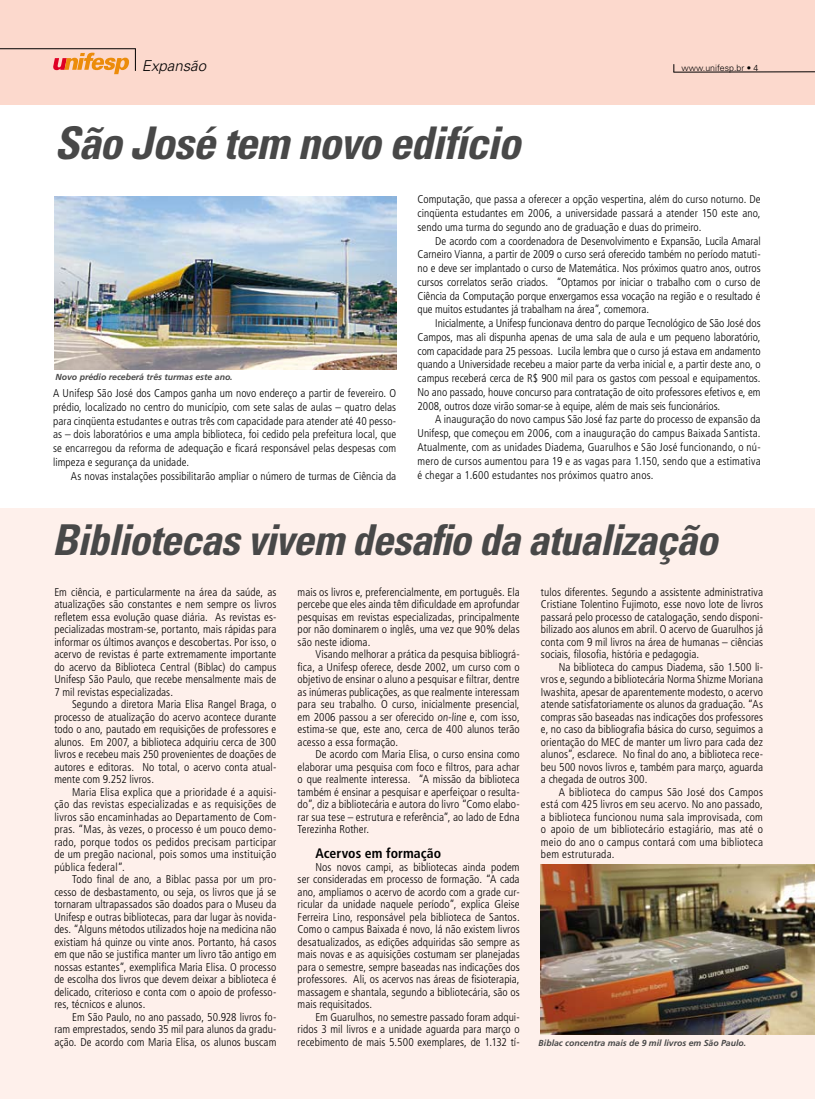
<style>
.page{position:relative;width:815px;height:1099px;background:#fff}
.page>*{position:absolute;margin:0;border:0;box-sizing:border-box;transform-origin:0 0}
.t1{font:italic 700 condensed 45px "Univers";letter-spacing:-.025em;color:#484848}
.t2{font:italic 700 condensed 42.5px "Univers";letter-spacing:-.025em;color:#484848}
.t3{font:italic 300 15px "Univers";color:#000}
.t4{font:700 condensed 13.75px "Frutiger";letter-spacing:.005em;color:#000}
.t5{font:300 condensed 11.25px/12.5px "Frutiger";letter-spacing:.005em;color:#000;text-align:justify}
.t6{font:italic 700 8.75px "Frutiger";color:#484848}
.t7{font:300 8.75px "Univers";color:#000}
</style>
<div class="page">
<div style="left:0;top:508px;width:815px;height:590px;background:#fef0eb"></div>
<div style="left:0;top:0;width:815px;height:105px;background:#fcd9cd"></div>
<hr style="left:673px;top:71px;width:142px;height:1px;background:#000">
<svg style="left:53px;top:53px;width:76px;height:21px"></svg>
<hr style="left:0;top:48px;width:136px;height:1px;background:#000">
<svg style="left:135px;top:49px;width:1px;height:22px"></svg>
<img style="left:54px;top:196px;width:343px;height:174px">
<img style="left:540px;top:864px;width:274px;height:170px">
<h3 class="t3" style="left:142px;top:57px;width:66px">Expansão</h3>
<p class="t7" style="left:682px;top:62px;width:78px">www.unifesp.br • 4</p>
<h1 class="t1" style="left:54px;top:115px;width:468px">São José tem novo edifício</h1>
<p class="t6" style="left:56px;top:372px;width:179px">Novo prédio receberá três turmas este ano.</p>
<p class="t5" style="left:53px;top:386px;width:345px;line-height:13.8px">A Unifesp São José dos Campos ganha um novo endereço a partir de fevereiro. O prédio, localizado no centro do município, com sete salas de aulas – quatro delas para cinqüenta estudantes e outras três com capacidade para atender até 40 pesso&shy;as – dois laboratórios e uma ampla biblioteca, foi cedido pela prefeitura local, que se encarregou da reforma de adequação e ficará responsável pelas despesas com limpeza e segurança da unidade.</p>
<p class="t5" style="left:71px;top:470px;width:327px">As novas instalações possibilitarão ampliar o número de turmas de Ciência da</p>
<p class="t5" style="left:418px;top:193px;width:345px;line-height:13.8px">Computação, que passa a oferecer a opção vespertina, além do curso noturno. De cinqüenta estudantes em 2006, a universidade passará a atender 150 este ano, sendo uma turma do segundo ano de graduação e duas do primeiro.</p>
<p class="t5" style="left:418px;top:234px;width:345px;line-height:13.8px;text-indent:18px">De acordo com a coordenadora de Desenvolvimento e Expansão, Lucila Amaral Carneiro Vianna, a partir de 2009 o curso será oferecido também no período matuti&shy;no e deve ser implantado o curso de Matemática. Nos próximos quatro anos, outros cursos correlatos serão criados. “Optamos por iniciar o trabalho com o curso de Ciência da Computação porque enxergamos essa vocação na região e o resultado é que muitos estudantes já trabalham na área”, comemora.</p>
<p class="t5" style="left:418px;top:316px;width:345px;line-height:13.8px;text-indent:18px">Inicialmente, a Unifesp funcionava dentro do parque Tecnológico de São José dos Campos, mas ali dispunha apenas de uma sala de aula e um pequeno laboratório, com capacidade para 25 pessoas. Lucila lembra que o curso já estava em andamento quando a Universidade recebeu a maior parte da verba inicial e, a partir deste ano, o campus receberá cerca de R$ 900 mil para os gastos com pessoal e equipamentos.<br>No ano passado, houve concurso para contratação de oito professores efetivos e, em 2008, outros doze virão somar-se à equipe, além de mais seis funcionários.</p>
<p class="t5" style="left:418px;top:413px;width:345px;line-height:13.8px;text-indent:18px">A inauguração do novo campus São José faz parte do processo de expansão da Unifesp, que começou em 2006, com a inauguração do campus Baixada Santista.<br>Atualmente, com as unidades Diadema, Guarulhos e São José funcionando, o nú&shy;mero de cursos aumentou para 19 e as vagas para 1.150, sendo que a estimativa é chegar a 1.600 estudantes nos próximos quatro anos.</p>
<h2 class="t2" style="left:52px;top:513px;width:667px">Bibliotecas vivem desafio da atualização</h2>
<p class="t5" style="left:54px;top:585px;width:224px">Em ciência, e particularmente na área da saúde, as atualizações são constantes e nem sempre os livros refletem essa evolução quase diária. As revistas es&shy;pecializadas mostram-se, portanto, mais rápidas para informar os últimos avanços e descobertas. Por isso, o acervo de revistas é parte extremamente importante do acervo da Biblioteca Central (Biblac) do campus Unifesp São Paulo, que recebe mensalmente mais de 7 mil revistas especializadas.</p>
<p class="t5" style="left:54px;top:698px;width:224px;text-indent:18px">Segundo a diretora Maria Elisa Rangel Braga, o processo de atualização do acervo acontece durante todo o ano, pautado em requisições de professores e alunos. Em 2007, a biblioteca adquiriu cerca de 300 livros e recebeu mais 250 provenientes de doações de autores e editoras. No total, o acervo conta atual&shy;mente com 9.252 livros.</p>
<p class="t5" style="left:54px;top:785px;width:224px;text-indent:18px">Maria Elisa explica que a prioridade é a aquisi&shy;ção das revistas especializadas e as requisições de livros são encaminhadas ao Departamento de Com&shy;pras. “Mas, às vezes, o processo é um pouco demo&shy;rado, porque todos os pedidos precisam participar de um pregão nacional, pois somos uma instituição pública federal”.</p>
<p class="t5" style="left:54px;top:873px;width:224px;text-indent:18px">Todo final de ano, a Biblac passa por um pro&shy;cesso de desbastamento, ou seja, os livros que já se tornaram ultrapassados são doados para o Museu da Unifesp e outras bibliotecas, para dar lugar às novida&shy;des. “Alguns métodos utilizados hoje na medicina não existiam há quinze ou vinte anos. Portanto, há casos em que não se justifica manter um livro tão antigo em nossas estantes”, exemplifica Maria Elisa. O processo de escolha dos livros que devem deixar a biblioteca é delicado, criterioso e conta com o apoio de professo&shy;res, técnicos e alunos.</p>
<p class="t5" style="left:54px;top:1010px;width:224px;text-indent:18px">Em São Paulo, no ano passado, 50.928 livros fo&shy;ram emprestados, sendo 35 mil para alunos da gradu&shy;ação. De acordo com Maria Elisa, os alunos buscam</p>
<p class="t5" style="left:298px;top:585px;width:224px">mais os livros e, preferencialmente, em português. Ela percebe que eles ainda têm dificuldade em aprofundar pesquisas em revistas especializadas, principalmente por não dominarem o inglês, uma vez que 90% delas são neste idioma.</p>
<p class="t5" style="left:298px;top:648px;width:224px;text-indent:18px">Visando melhorar a prática da pesquisa bibliográ&shy;fica, a Unifesp oferece, desde 2002, um curso com o objetivo de ensinar o aluno a pesquisar e filtrar, dentre as inúmeras publicações, as que realmente interessam para seu trabalho. O curso, inicialmente presencial, em 2006 passou a ser oferecido on-line e, com isso, estima-se que, este ano, cerca de 400 alunos terão acesso a essa formação.</p>
<p class="t5" style="left:298px;top:748px;width:224px;text-indent:18px">De acordo com Maria Elisa, o curso ensina como elaborar uma pesquisa com foco e filtros, para achar o que realmente interessa. “A missão da biblioteca também é ensinar a pesquisar e aperfeiçoar o resulta&shy;do”, diz a bibliotecária e autora do livro “Como elabo&shy;rar sua tese – estrutura e referência”, ao lado de Edna Terezinha Rother.</p>
<p class="t4" style="left:315px;top:845px;width:127px">Acervos em formação</p>
<p class="t5" style="left:298px;top:860px;width:224px;text-indent:18px">Nos novos campi, as bibliotecas ainda podem ser consideradas em processo de formação. “A cada ano, ampliamos o acervo de acordo com a grade cur&shy;ricular da unidade naquele período”, explica Gleise Ferreira Lino, responsável pela biblioteca de Santos.<br>Como o campus Baixada é novo, lá não existem livros desatualizados, as edições adquiridas são sempre as mais novas e as aquisições costumam ser planejadas para o semestre, sempre baseadas nas indicações dos professores. Ali, os acervos nas áreas de fisioterapia, massagem e shantala, segundo a bibliotecária, são os mais requisitados.</p>
<p class="t5" style="left:298px;top:1010px;width:224px;text-indent:18px">Em Guarulhos, no semestre passado foram adqui&shy;ridos 3 mil livros e a unidade aguarda para março o recebimento de mais 5.500 exemplares, de 1.132 tí-</p>
<p class="t5" style="left:541px;top:585px;width:224px">tulos diferentes. Segundo a assistente administrativa Cristiane Tolentino Fujimoto, esse novo lote de livros passará pelo processo de catalogação, sendo disponi&shy;bilizado aos alunos em abril. O acervo de Guarulhos já conta com 9 mil livros na área de humanas – ciências sociais, filosofia, história e pedagogia.</p>
<p class="t5" style="left:541px;top:660px;width:224px;text-indent:18px">Na biblioteca do campus Diadema, são 1.500 li&shy;vros e, segundo a bibliotecária Norma Shizme Moriana Iwashita, apesar de aparentemente modesto, o acervo atende satisfatoriamente os alunos da graduação. “As compras são baseadas nas indicações dos professores e, no caso da bibliografia básica do curso, seguimos a orientação do MEC de manter um livro para cada dez alunos”, esclarece. No final do ano, a biblioteca rece&shy;beu 500 novos livros e, também para março, aguarda a chegada de outros 300.</p>
<p class="t5" style="left:541px;top:785px;width:224px;text-indent:18px">A biblioteca do campus São José dos Campos está com 425 livros em seu acervo. No ano passado, a biblioteca funcionou numa sala improvisada, com o apoio de um bibliotecário estagiário, mas até o meio do ano o campus contará com uma biblioteca bem estruturada.</p>
<p class="t6" style="left:539px;top:1038px;width:209px">Biblac concentra mais de 9 mil livros em São Paulo.</p>
</div>
